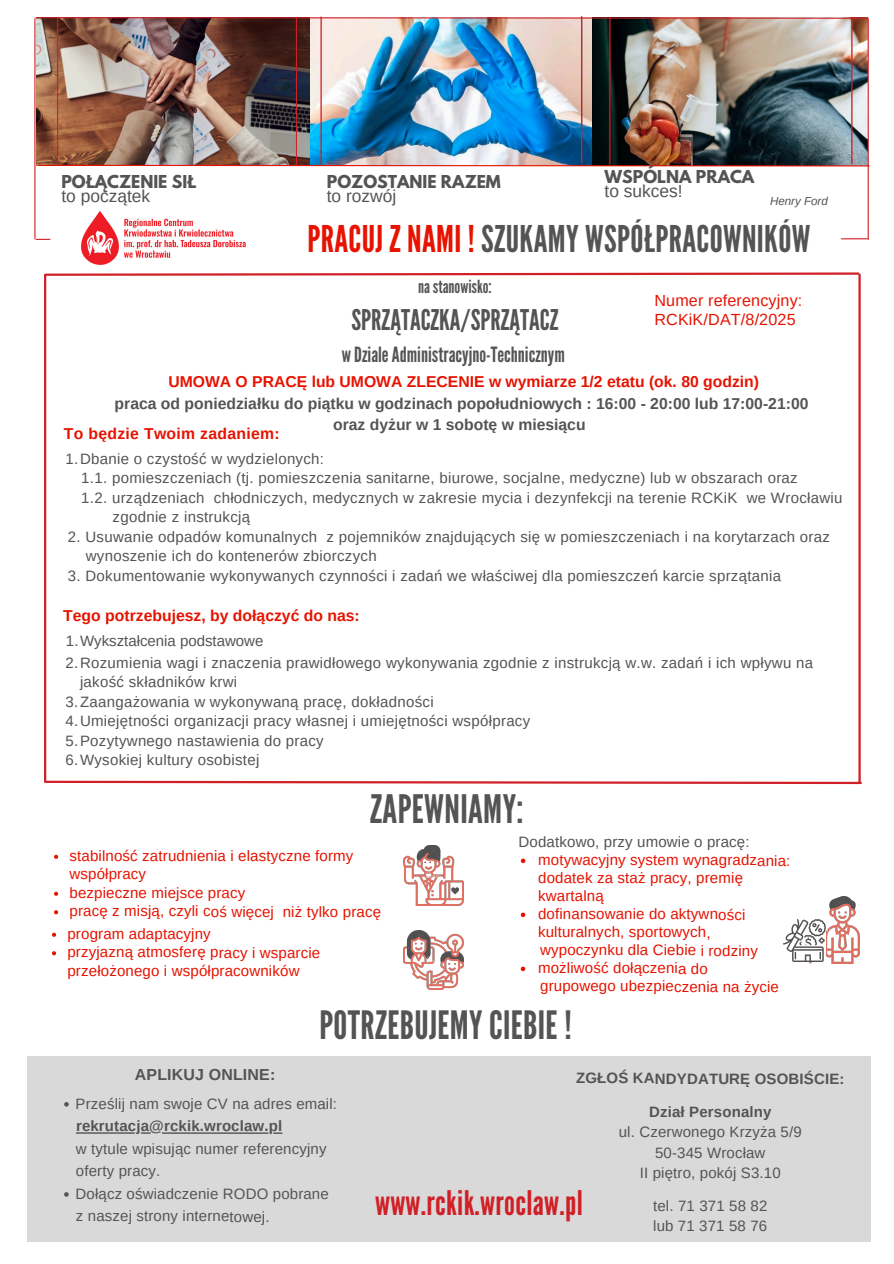
<style>
.page{position:relative;width:894px;height:1264px;background:#fff}
.page>*{position:absolute;margin:0;border:0;box-sizing:border-box;transform-origin:0 0}
.t1{font:39.15px "League Gothic";letter-spacing:.01em;color:#545454}
.t2{font:39px "League Gothic";letter-spacing:.01em;color:#545454}
.t3{font:36.75px "League Gothic";letter-spacing:.01em;color:#545454}
.t4{font:33.9px "League Gothic";letter-spacing:.01em;color:#d01f27}
.t5{font:28.5px "League Gothic";color:#545454}
.t6{font:21px "League Gothic";color:#545454}
.t7{font:18px "League Gothic";color:#545454}
.t8{font:17.4px "Arimo";color:#545454}
.t9{font:16.05px "Arimo";letter-spacing:.01em;color:#e61300}
.t10{font:700 15.9px "Arimo";letter-spacing:.01em;color:#545454}
.t11{font:700 15.75px/21.3px "Arimo";color:#545454;text-align:center}
.t12{font:700 15.75px "League Spartan";color:#545454}
.t13{font:700 15.75px "Arimo";color:#e61300}
.t14{font:700 15.75px "Arimo";letter-spacing:.02em;color:#e61300}
.t15{font:15px/19.5px "Arimo";letter-spacing:.02em;color:#545454}
.t16{font:15px/18px "Arimo";letter-spacing:.01em;color:#e61300}
.t17{font:700 15px "Arimo";letter-spacing:.01em;color:#545454}
.t18{font:15px "Arimo";color:#545454}
.t19{font:italic 11.55px "Arimo";color:#545454}
.s1{color:#e61300}
</style>
<div class="page">
<img style="left:309px;top:19px;width:558px;height:145px">
<img style="left:36px;top:19px;width:273px;height:146px">
<hr style="left:34px;top:19px;width:1px;height:220px;background:#d01f27">
<hr style="left:320px;top:17px;width:1px;height:146px;background:#d01f27">
<hr style="left:580px;top:16px;width:2px;height:147px;background:#d01f27">
<hr style="left:867px;top:18px;width:1px;height:221px;background:#d01f27">
<svg style="left:35px;top:17px;width:833px;height:2px;background:#b6494a"></svg>
<svg style="left:38px;top:164px;width:832px;height:3px;background:#c27069"></svg>
<svg style="left:36px;top:239px;width:14px;height:1px"></svg>
<svg style="left:841px;top:238px;width:26px;height:1px"></svg>
<hr style="left:44px;top:275px;width:2px;height:506px;background:#d01f27">
<svg style="left:44px;top:779px;width:818px;height:6px"></svg>
<hr style="left:858px;top:275px;width:2px;height:506px;background:#d01f27">
<svg style="left:44px;top:272px;width:816px;height:5px"></svg>
<img style="left:404px;top:930px;width:59px;height:59px">
<img style="left:792px;top:896px;width:67px;height:67px">
<div style="left:787px;top:892px;width:37px;height:68px;background:#fff"></div>
<img style="left:783px;top:919px;width:42px;height:42px">
<img style="left:404px;top:845px;width:59px;height:60px">
<svg style="left:424px;top:861px;width:7px;height:2px"></svg>
<hr style="left:609px;top:17px;width:1px;height:147px;background:#d01f27">
<hr style="left:850px;top:17px;width:2px;height:147px;background:#d01f27">
<hr style="left:296px;top:17px;width:1px;height:147px;background:#d01f27">
<hr style="left:57px;top:17px;width:1px;height:147px;background:#d01f27">
<div style="left:27px;top:1055px;width:842px;height:186px;background:#d9d9d9"></div>
<img style="left:81px;top:211px;width:165px;height:54px">
<svg style="left:52px;top:932px;width:4px;height:4px"></svg>
<svg style="left:52px;top:951px;width:4px;height:4px"></svg>
<svg style="left:520px;top:858px;width:5px;height:5px"></svg>
<svg style="left:520px;top:912px;width:5px;height:5px"></svg>
<svg style="left:520px;top:966px;width:5px;height:5px"></svg>
<svg style="left:64px;top:1102px;width:5px;height:4px"></svg>
<hr style="left:76px;top:1132px;width:206px;height:1px;background:#545454">
<svg style="left:64px;top:1192px;width:5px;height:4px"></svg>
<svg style="left:54px;top:854px;width:4px;height:4px"></svg>
<svg style="left:54px;top:891px;width:4px;height:4px"></svg>
<svg style="left:54px;top:910px;width:4px;height:4px"></svg>
<p class="t12" style="left:604px;top:169px;width:151px">WSPÓLNA PRACA</p>
<p class="t8" style="left:604px;top:181px;width:80px">to sukces!</p>
<h2 class="t12" style="left:61px;top:174px;width:136px">POŁĄCZENIE SIŁ</h2>
<p class="t8" style="left:61px;top:186px;width:90px">to początek</p>
<p class="t19" style="left:769px;top:195px;width:59px">Henry Ford</p>
<p class="t12" style="left:327px;top:174px;width:175px">POZOSTANIE RAZEM</p>
<p class="t8" style="left:327px;top:186px;width:71px">to rozwój</p>
<h1 class="t3" style="left:307px;top:217px;width:504px"><span class="s1">PRACUJ Z NAMI !</span> SZUKAMY WSPÓŁPRACOWNIKÓW</h1>
<p class="t7" style="left:418px;top:276px;width:75px">nastanowisko:</p>
<p class="t5" style="left:351px;top:304px;width:208px">SPRZĄTACZKA/SPRZĄTACZ</p>
<p class="t6" style="left:341px;top:342px;width:225px">w DzialeAdministracyjno-Technicznym</p>
<p class="t11" style="left:115px;top:371px;width:695px"><span class="s1">UMOWA O PRACĘ lub UMOWA ZLECENIE w wymiarze 1/2 etatu (ok. 80 godzin)<br></span>praca od poniedziałku do piątku w godzinach popołudniowych : 16:00 - 20:00 lub 17:00-21:00 oraz dyżur w 1 sobotę w miesiącu</p>
<p class="t9" style="left:654px;top:291px;width:149px">Numer referencyjny:</p>
<p class="t9" style="left:654px;top:310px;width:143px">RCKiK/DAT/8/2025</p>
<p class="t14" style="left:64px;top:424px;width:217px">To będzie Twoim zadaniem:</p>
<p class="t15" style="left:65px;top:448px;width:260px">1.Dbanie o czystość w wydzielonych:</p>
<p class="t15" style="left:81px;top:468px;width:717px">1.1. pomieszczeniach (tj. pomieszczenia sanitarne, biurowe, socjalne, medyczne) lub w obszarach oraz</p>
<p class="t15" style="left:81px;top:487px;width:762px">1.2. urządzeniach chłodniczych, medycznych w zakresie mycia i dezynfekcji na terenie RCKiK we Wrocławiu</p>
<p class="t15" style="left:113px;top:507px;width:139px">zgodnie z instrukcją</p>
<p class="t15" style="left:68px;top:526px;width:763px">2. Usuwanie odpadów komunalnych z pojemników znajdujących się w pomieszczeniach i na korytarzach oraz</p>
<p class="t15" style="left:86px;top:546px;width:292px">wynoszenie ich do kontenerów zbiorczych</p>
<p class="t15" style="left:68px;top:565px;width:714px">3. Dokumentowanie wykonywanych czynności i zadań we właściwej dla pomieszczeń karcie sprzątania</p>
<p class="t13" style="left:63px;top:607px;width:298px">Tego potrzebujesz, by dołączyć do nas:</p>
<p class="t18" style="left:66px;top:632px;width:199px">1.Wykształcenia podstawowe</p>
<p class="t15" style="left:80px;top:652px;width:734px;text-indent:-15px">2.Rozumienia wagi i znaczenia prawidłowego wykonywania zgodnie z instrukcją w.w. zadań i ich wpływu na jakość składników krwi</p>
<p class="t15" style="left:65px;top:691px;width:370px">3.Zaangażowania w wykonywaną pracę, dokładności</p>
<p class="t15" style="left:65px;top:711px;width:466px">4.Umiejętności organizacji pracy własnej i umiejętności współpracy</p>
<h1 class="t15" style="left:65px;top:730px;width:260px">5.Pozytywnego nastawienia do pracy</h1>
<h1 class="t15" style="left:65px;top:750px;width:195px">6.Wysokiej kultury osobistej</h1>
<p class="t1" style="left:370px;top:786px;width:155px">ZAPEWNIAMY:</p>
<p class="t15" style="left:518px;top:832px;width:232px">Dodatkowo, przy umowie o pracę:</p>
<h4 class="t16" style="left:538px;top:851px;width:254px">motywacyjny system wynagradzania: dodatek za staż pracy, premię kwartalną</h4>
<p class="t16" style="left:538px;top:905px;width:209px">dofinansowanie do aktywności kulturalnych, sportowych,</p>
<p class="t16" style="left:540px;top:941px;width:219px">wypoczynku dla Ciebie i rodziny</p>
<h6 class="t16" style="left:538px;top:959px;width:171px">możliwość dołączenia do</h6>
<h6 class="t16" style="left:540px;top:977px;width:240px">grupowego ubezpieczenia na życie</h6>
<p class="t2" style="left:319px;top:1002px;width:253px">POTRZEBUJEMY CIEBIE !</p>
<p class="t16" style="left:69px;top:846px;width:285px;line-height:18.5px">stabilność zatrudnienia i elastyczne formy współpracy</p>
<p class="t16" style="left:69px;top:883px;width:177px">bezpieczne miejsce pracy</p>
<p class="t16" style="left:69px;top:902px;width:313px">pracę z misją, czyli coś więcej niż tylko pracę</p>
<p class="t16" style="left:67px;top:924px;width:145px">program adaptacyjny</p>
<p class="t16" style="left:67px;top:943px;width:254px;line-height:18.5px">przyjazną atmosferę pracy i wsparcie przełożonego i współpracowników</p>
<p class="t10" style="left:135px;top:1065px;width:142px">APLIKUJ ONLINE:</p>
<p class="t15" style="left:76px;top:1093px;width:263px">Prześlij nam swoje CV na adres email:</p>
<p class="t17" style="left:76px;top:1117px;width:208px">rekrutacja@rckik.wroclaw.pl</p>
<h6 class="t15" style="left:76px;top:1138px;width:252px">w tytule wpisując numer referencyjny</h6>
<p class="t15" style="left:75px;top:1159px;width:255px;line-height:22.6px">oferty pracy.<br>Dołącz oświadczenie RODO pobrane</p>
<p class="t15" style="left:76px;top:1206px;width:195px">z naszej strony internetowej.</p>
<p class="t17" style="left:576px;top:1069px;width:270px">ZGŁOŚ KANDYDATURĘ OSOBIŚCIE:</p>
<p class="t17" style="left:649px;top:1103px;width:124px">Dział Personalny</p>
<p class="t15" style="left:618px;top:1122px;width:184px">ul. Czerwonego Krzyża 5/9</p>
<p class="t15" style="left:655px;top:1142px;width:112px">50-345 Wrocław</p>
<h2 class="t15" style="left:639px;top:1163px;width:142px">II piętro, pokój S3.10</h2>
<p class="t15" style="left:653px;top:1195px;width:116px">tel. 71 371 58 82</p>
<p class="t15" style="left:653px;top:1216px;width:116px">lub 71 371 58 76</p>
<p class="t4" style="left:375px;top:1182px;width:209px">www.rckik.wroclaw.pl</p>
</div>
